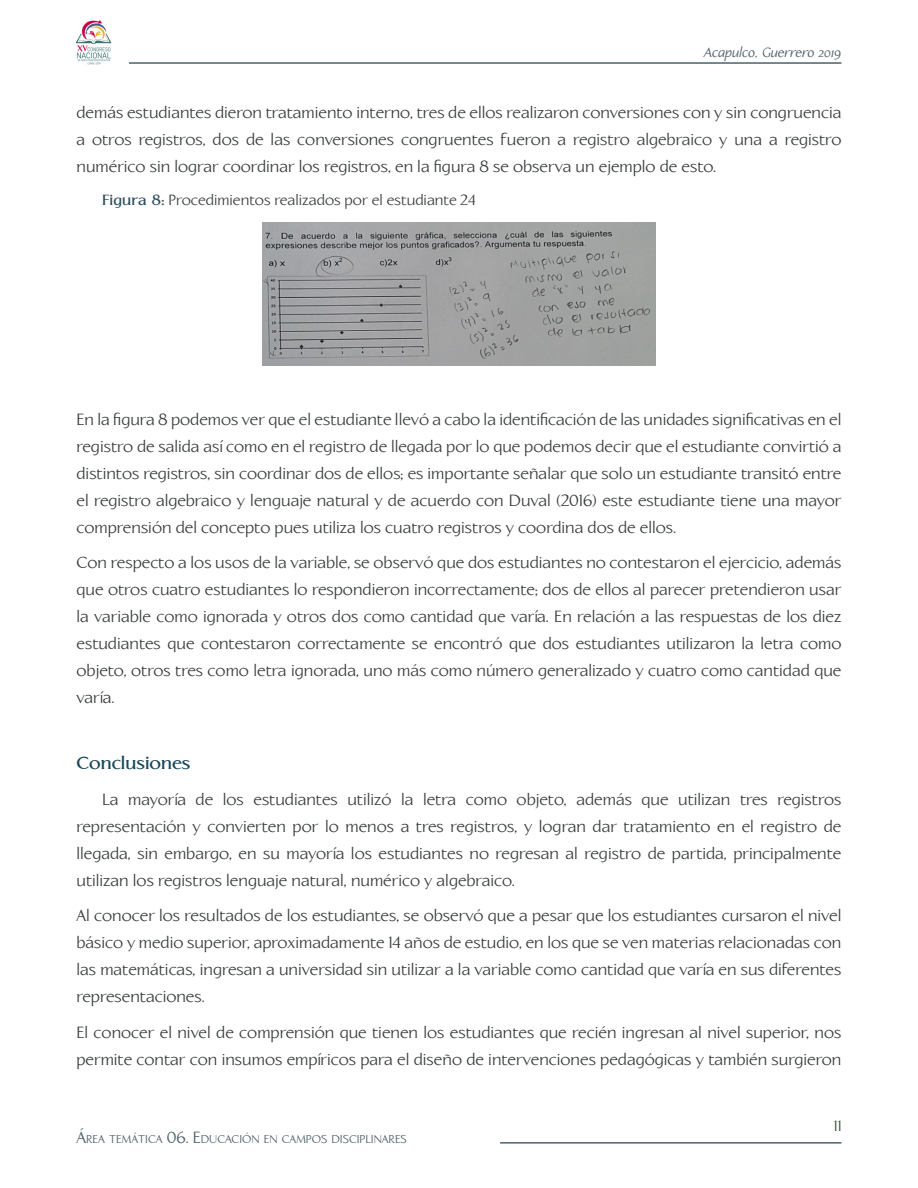
<style>
.page{position:relative;width:918px;height:1188px;background:#fff}
.page>*{position:absolute;margin:0;border:0;box-sizing:border-box;transform-origin:0 0}
.parrafo_general{font:700 18px "Linotype Aperto";color:#184658}
.parrafo_general-2{font:16.5px/27px "Linotype Aperto";color:#383c3d;text-align:justify}
.primer_parrafo{font:16.5px/27px "Linotype Aperto";color:#383c3d;text-align:justify}
.PIES_DE_IMAGEN{font:15px "Linotype Aperto";color:#383c3d}
.t1{font:15px "Linotype Aperto";color:#314a2c}
.t2{font:italic 13.5px "Linotype Aperto";color:#4d5f69}
.t3{font:11.55px "Linotype Aperto";color:#4d5f69}
.s1{font-weight:700;color:#294c5b}
.s2{font-size:16.5px}
</style>
<div class="page">
<hr style="left:500px;top:1142px;width:341px;height:2px;background:#4d626c">
<hr style="left:129px;top:62px;width:712px;height:2px;background:#4d626c">
<img style="left:77px;top:20px;width:34px;height:45px">
<img style="left:263px;top:222px;width:392px;height:144px">
<p class="t2" style="left:704px;top:44px;width:139px">Acapulco, Guerrero 2019</p>
<p class="parrafo_general-2" style="left:77px;top:100px;width:766px">demás estudiantes dieron tratamiento interno, tres de ellos realizaron conversiones con y sin congruencia a otros registros, dos de las conversiones congruentes fueron a registro algebraico y una a registro numérico sin lograr coordinar los registros, en la figura 8 se observa un ejemplo de esto.</p>
<p class="PIES_DE_IMAGEN" style="left:102px;top:191px;width:375px"><span class="s1">Figura 8:</span> Procedimientos realizados por el estudiante 24</p>
<p class="parrafo_general-2" style="left:77px;top:406px;width:766px">En la figura 8 podemos ver que el estudiante llevó a cabo la identificación de las unidades significativas en el registro de salida así como en el registro de llegada por lo que podemos decir que el estudiante convirtió a distintos registros, sin coordinar dos de ellos; es importante señalar que solo un estudiante transitó entre el registro algebraico y lenguaje natural y de acuerdo con Duval (2016) este estudiante tiene una mayor comprensión del concepto pues utiliza los cuatro registros y coordina dos de ellos.</p>
<p class="parrafo_general-2" style="left:77px;top:550px;width:766px">Con respecto a los usos de la variable, se observó que dos estudiantes no contestaron el ejercicio, además que otros cuatro estudiantes lo respondieron incorrectamente; dos de ellos al parecer pretendieron usar la variable como ignorada y otros dos como cantidad que varía. En relación a las respuestas de los diez estudiantes que contestaron correctamente se encontró que dos estudiantes utilizaron la letra como objeto, otros tres como letra ignorada, uno más como número generalizado y cuatro como cantidad que varía.</p>
<p class="parrafo_general" style="left:77px;top:753px;width:116px">Conclusiones</p>
<p class="primer_parrafo" style="left:77px;top:786px;width:766px;text-indent:26px">La mayoría de los estudiantes utilizó la letra como objeto, además que utilizan tres registros representación y convierten por lo menos a tres registros, y logran dar tratamiento en el registro de llegada, sin embargo, en su mayoría los estudiantes no regresan al registro de partida, principalmente utilizan los registros lenguaje natural, numérico y algebraico.</p>
<p class="parrafo_general-2" style="left:77px;top:902px;width:766px">Al conocer los resultados de los estudiantes, se observó que a pesar que los estudiantes cursaron el nivel básico y medio superior, aproximadamente 14 años de estudio, en los que se ven materias relacionadas con las matemáticas, ingresan a universidad sin utilizar a la variable como cantidad que varía en sus diferentes representaciones.</p>
<p class="parrafo_general-2" style="left:77px;top:1019px;width:766px">El conocer el nivel de comprensión que tienen los estudiantes que recién ingresan al nivel superior, nos permite contar con insumos empíricos para el diseño de intervenciones pedagógicas y también surgieron</p>
<p class="t3" style="left:77px;top:1132px;width:332px"><span class="s2">Á</span>REA TEMÁTICA <span class="s2">06. E</span>DUCACIÓN EN CAMPOS DISCIPLINARES</p>
<p class="t1" style="left:834px;top:1117px;width:9px">11</p>
</div>
